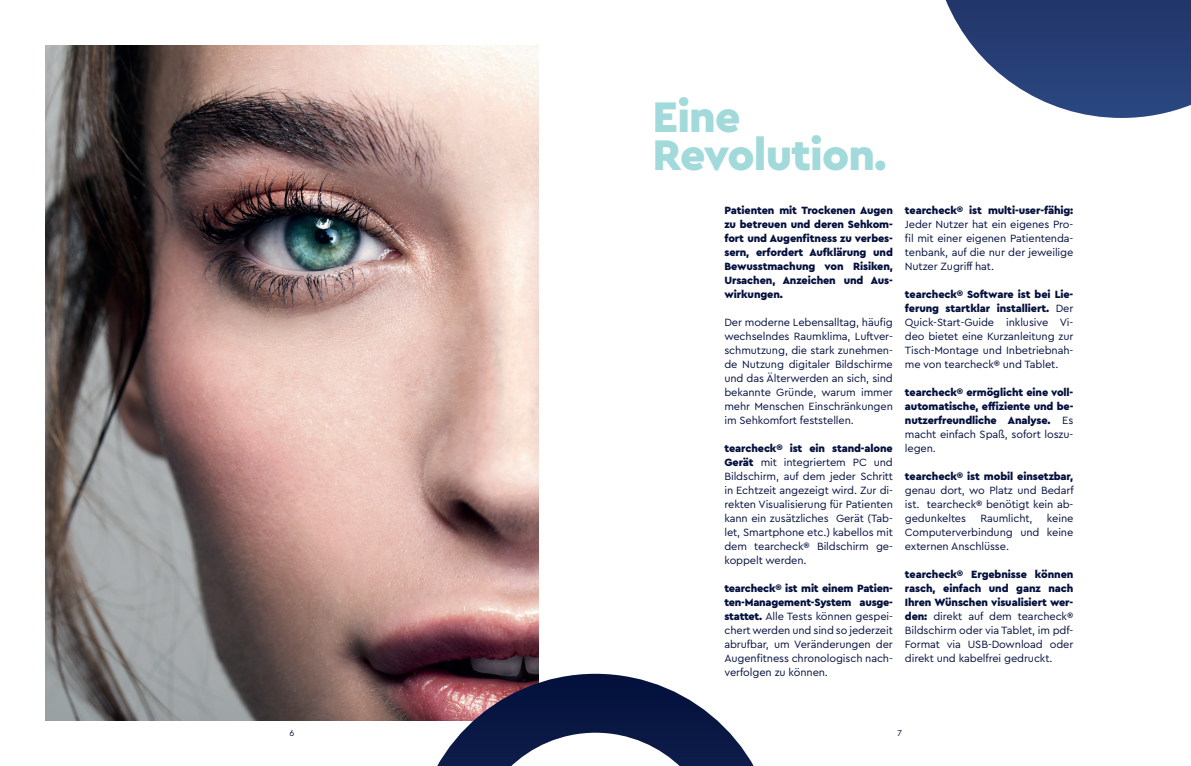
<style>
.page{position:relative;width:1191px;height:766px;background:#fff}
.page>*{position:absolute;margin:0;border:0;box-sizing:border-box;transform-origin:0 0}
.t1{font:900 44.8px/37.9px "Cera Pro";letter-spacing:-.02em;color:#a2dadb}
.t2{font:11px/14px "Cera Pro";letter-spacing:-.01em;color:#04103d;text-align:justify}
.t3{font:900 11px/14px "Cera Pro";letter-spacing:-.01em;color:#04103d;text-align:justify}
.t4{font:9px "Cera Pro";color:#04103d}
.s1{font-weight:900}
.s2{font-weight:400}
</style>
<div class="page">
<img style="left:45px;top:45px;width:494px;height:675px">
<svg style="left:945px;top:0;width:246px;height:118px"></svg>
<svg style="left:414px;top:673px;width:339px;height:92px"></svg>
<h1 class="t1" style="left:652px;top:96px;width:236px">Eine<br>Revolution.</h1>
<p class="t3" style="left:724px;top:203px;width:170px">Patienten mit Trockenen Augen zu betreuen und deren Sehkom&shy;fort und Augenfitness zu verbes&shy;sern, erfordert Aufklärung und Bewusstmachung von Risiken, Ursachen, Anzeichen und Aus&shy;wirkungen.</p>
<p class="t2" style="left:724px;top:315px;width:170px">Der moderne Lebensalltag, häufig wechselndes Raumklima, Luftver&shy;schmutzung, die stark zunehmen&shy;de Nutzung digitaler Bildschirme und das Älterwerden an sich, sind bekannte Gründe, warum immer mehr Menschen Einschränkungen im Sehkomfort feststellen.</p>
<p class="t2" style="left:724px;top:441px;width:170px"><span class="s1">tearcheck® ist ein stand-alone Gerät</span> mit integriertem PC und Bildschirm, auf dem jeder Schritt in Echtzeit angezeigt wird. Zur di&shy;rekten Visualisierung für Patienten kann ein zusätzliches Gerät (Tab&shy;let, Smartphone etc.) kabellos mit dem tearcheck® Bildschirm ge&shy;koppelt werden.</p>
<p class="t2" style="left:724px;top:581px;width:170px"><span class="s1">tearcheck® ist mit einem Patien&shy;ten-Management-System ausge&shy;stattet.</span> Alle Tests können gespei&shy;chert werden und sind so jederzeit abrufbar, um Veränderungen der Augenfitness chronologisch nach&shy;verfolgen zu können.</p>
<p class="t3" style="left:905px;top:203px;width:170px">tearcheck® ist multi-user-fähig:</p>
<p class="t2" style="left:905px;top:217px;width:170px">Jeder Nutzer hat ein eigenes Pro&shy;fil mit einer eigenen Patientenda&shy;tenbank, auf die nur der jeweilige Nutzer Zugriff hat.</p>
<p class="t2" style="left:905px;top:287px;width:170px"><span class="s1">tearcheck® Software ist bei Lie&shy;ferung startklar installiert.</span> Der Quick-Start-Guide inklusive Vi&shy;deo bietet eine Kurzanleitung zur Tisch-Montage und Inbetriebnah&shy;me von tearcheck® und Tablet.</p>
<p class="t3" style="left:905px;top:385px;width:170px">tearcheck® ermöglicht eine voll&shy;automatische, effiziente und be&shy;nutzerfreundliche Analyse. <span class="s2">Es macht einfach Spaß, sofort loszu&shy;legen.</span></p>
<p class="t3" style="left:905px;top:469px;width:170px">tearcheck® ist mobil einsetzbar,</p>
<p class="t2" style="left:905px;top:483px;width:170px">genau dort, wo Platz und Bedarf ist. tearcheck® benötigt kein ab&shy;gedunkeltes</p>
<p class="t2" style="left:905px;top:511px;width:170px;text-indent:142px">keine Computerverbindung und keine externen Anschlüsse.</p>
<p class="t2" style="left:905px;top:567px;width:170px"><span class="s1">tearcheck® Ergebnisse können rasch, einfach und ganz nach Ihren Wünschen visualisiert wer&shy;den:</span> direkt auf dem tearcheck® Bildschirm oder via Tablet, im pdf-Format via USB-Download oder direkt und kabelfrei gedruckt.</p>
<p class="t2" style="left:980px;top:511px;width:54px">Raumlicht,</p>
<p class="t4" style="left:289px;top:726px;width:6px">6</p>
<p class="t4" style="left:897px;top:726px;width:6px">7</p>
</div>
